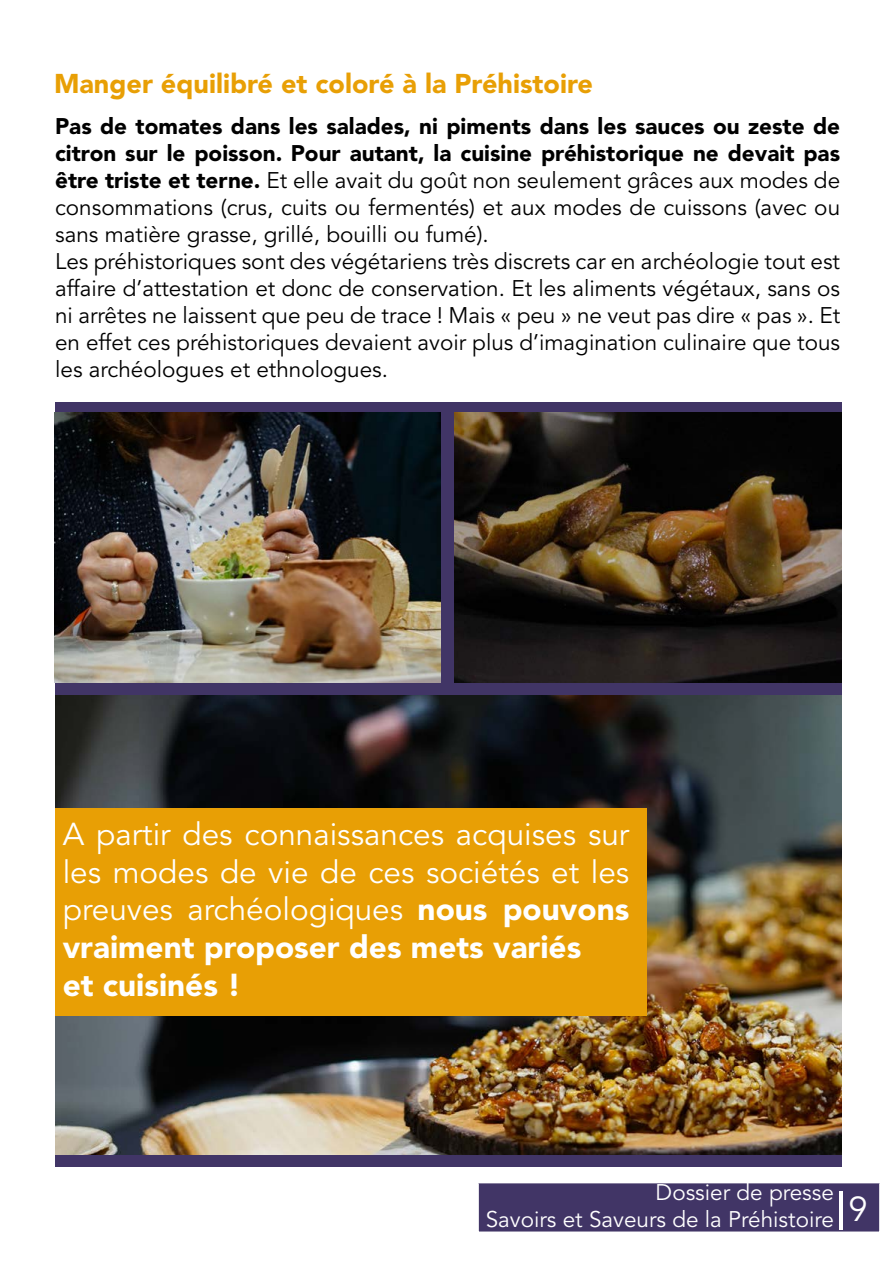
<style>
.page{position:relative;width:893px;height:1263px;background:#fff}
.page>*{position:absolute;margin:0;border:0;box-sizing:border-box;transform-origin:0 0}
.t1{font:54px "Avenir LT Std";color:#fff}
.t2{font:31.5px/37.8px "Avenir LT Std";color:#fff}
.t3{font:900 27px "Avenir LT Std";color:#e89f05}
.t4{font:22.5px/27px "Avenir LT Std";color:#000}
.t5{font:22.5px/27px "Avenir LT Std";color:#fff;text-align:right}
.s1{font-weight:900}
</style>
<div class="page">
<div style="left:55px;top:403px;width:786px;height:764px;background:#413566"></div>
<img style="left:55px;top:695px;width:786px;height:459px">
<div style="left:477px;top:1182px;width:404px;height:51px;background:#413566;border:2px solid #fff"></div>
<div style="left:55px;top:809px;width:591px;height:207px;background:#e89f05"></div>
<img style="left:54px;top:412px;width:386px;height:270px">
<img style="left:454px;top:412px;width:387px;height:270px">
<p class="t3" style="left:54px;top:67px;width:540px">Manger équilibré et coloré à la Préhistoire</p>
<p class="t4" style="left:55px;top:113px;width:787px"><span class="s1">Pas de tomates dans les salades, ni piments dans les sauces ou zeste de citron sur le poisson. Pour autant, la cuisine préhistorique ne devait pas être triste et terne.</span> Et elle avait du goût non seulement grâces aux modes de consommations (crus, cuits ou fermentés) et aux modes de cuissons (avec ou sans matière grasse, grillé, bouilli ou fumé).<br>Les préhistoriques sont des végétariens très discrets car en archéologie tout est affaire d’attestation et donc de conservation. Et les aliments végétaux, sans os ni arrêtes ne laissent que peu de trace ! Mais « peu » ne veut pas dire « pas ». Et en effet ces préhistoriques devaient avoir plus d’imagination culinaire que tous les archéologues et ethnologues.</p>
<h2 class="t2" style="left:63px;top:816px;width:568px">A partir des connaissances acquises sur les modes de vie de ces sociétés et les preuves archéologiques <span class="s1">nous pouvons vraiment proposer des mets variés<br>et cuisinés !</span></h2>
<p class="t5" style="left:486px;top:1180px;width:350px">Dossier de presse<br>Savoirs et Saveurs de la Préhistoire</p>
<h1 class="t1" style="left:834px;top:1180px;width:35px">I<sup>9</sup></h1>
</div>
